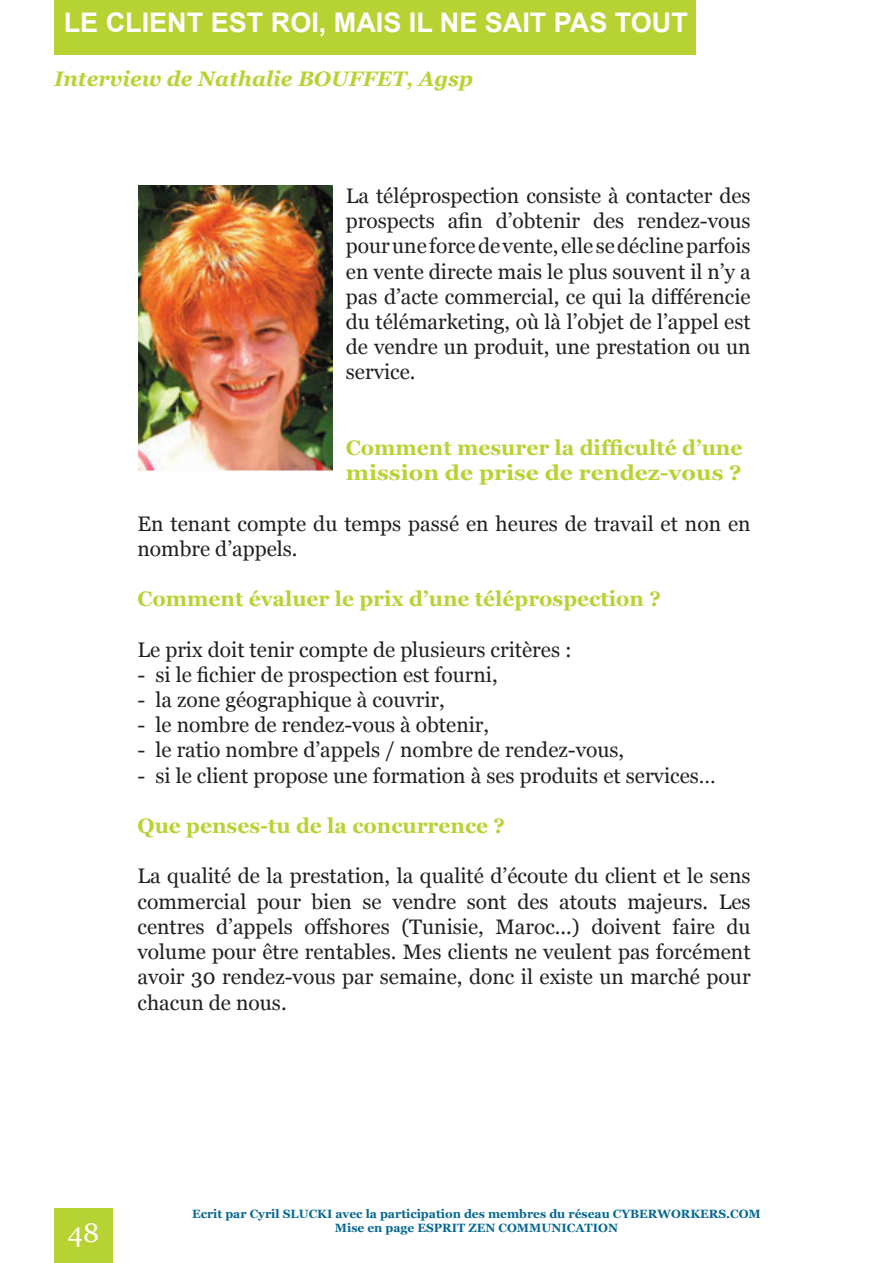
<style>
.page{position:relative;width:893px;height:1263px;background:#fff}
.page>*{position:absolute;margin:0;border:0;box-sizing:border-box;transform-origin:0 0}
.t1{font:700 27px "Arial";color:#fff}
.t2{font:27px "Georgia";color:#fff}
.t3{font:21px/25.2px "Georgia";color:#231f20;text-align:justify}
.t4{font:700 21px/25.2px "Georgia";color:#b7d333}
.t5{font:italic 700 21px "Georgia";color:#b7d333}
.t6{font:700 12px/14.4px "Georgia";color:#046692;text-align:center}
</style>
<div class="page">
<div style="left:54px;top:1209px;width:59px;height:54px;background:#b7d333"></div>
<div style="left:54px;top:0;width:642px;height:54px;background:#b7d333"></div>
<img style="left:139px;top:186px;width:193px;height:286px">
<p class="t1" style="left:64px;top:5px;width:626px">LE CLIENT EST ROI, MAIS IL NE SAIT PAS TOUT</p>
<p class="t5" style="left:54px;top:65px;width:420px">Interview de Nathalie BOUFFET, Agsp</p>
<p class="t3" style="left:346px;top:184px;width:406px">La téléprospection consiste à contacter des prospects afin d’obtenir des rendez-vous pour une force de vente, elle se décline parfois en vente directe mais le plus souvent il n’y a pas d’acte commercial, ce qui la différencie du télémarketing, où là l’objet de l’appel est de vendre un produit, une prestation ou un service.</p>
<p class="t4" style="left:346px;top:435px;width:398px">Comment mesurer la difficulté d’une mission de prise de rendez-vous ?</p>
<p class="t3" style="left:137px;top:511px;width:615px">En tenant compte du temps passé en heures de travail et non en nombre d’appels.</p>
<p class="t4" style="left:137px;top:586px;width:525px">Comment évaluer le prix d’une téléprospection ?</p>
<p class="t3" style="left:137px;top:637px;width:436px">Le prix doit tenir compte de plusieurs critères :</p>
<p class="t3" style="left:137px;top:662px;width:362px">- si le fichier de prospection est fourni,</p>
<p class="t3" style="left:137px;top:688px;width:309px">- la zone géographique à couvrir,</p>
<p class="t3" style="left:137px;top:713px;width:353px">- le nombre de rendez-vous à obtenir,</p>
<p class="t3" style="left:137px;top:738px;width:488px">- le ratio nombre d’appels / nombre de rendez-vous,</p>
<p class="t3" style="left:137px;top:763px;width:580px">- si le client propose une formation à ses produits et services…</p>
<p class="t4" style="left:137px;top:813px;width:369px">Que penses-tu de la concurrence ?</p>
<p class="t3" style="left:137px;top:864px;width:615px">La qualité de la prestation, la qualité d’écoute du client et le sens commercial pour bien se vendre sont des atouts majeurs. Les centres d’appels offshores (Tunisie, Maroc...) doivent faire du volume pour être rentables. Mes clients ne veulent pas forcément avoir 30 rendez-vous par semaine, donc il existe un marché pour chacun de nous.</p>
<p class="t2" style="left:68px;top:1216px;width:33px">48</p>
<p class="t6" style="left:192px;top:1207px;width:570px">Ecrit par Cyril SLUCKI avec la participation des membres du réseau CYBERWORKERS.COM<br>Mise en page ESPRIT ZEN COMMUNICATION</p>
</div>
